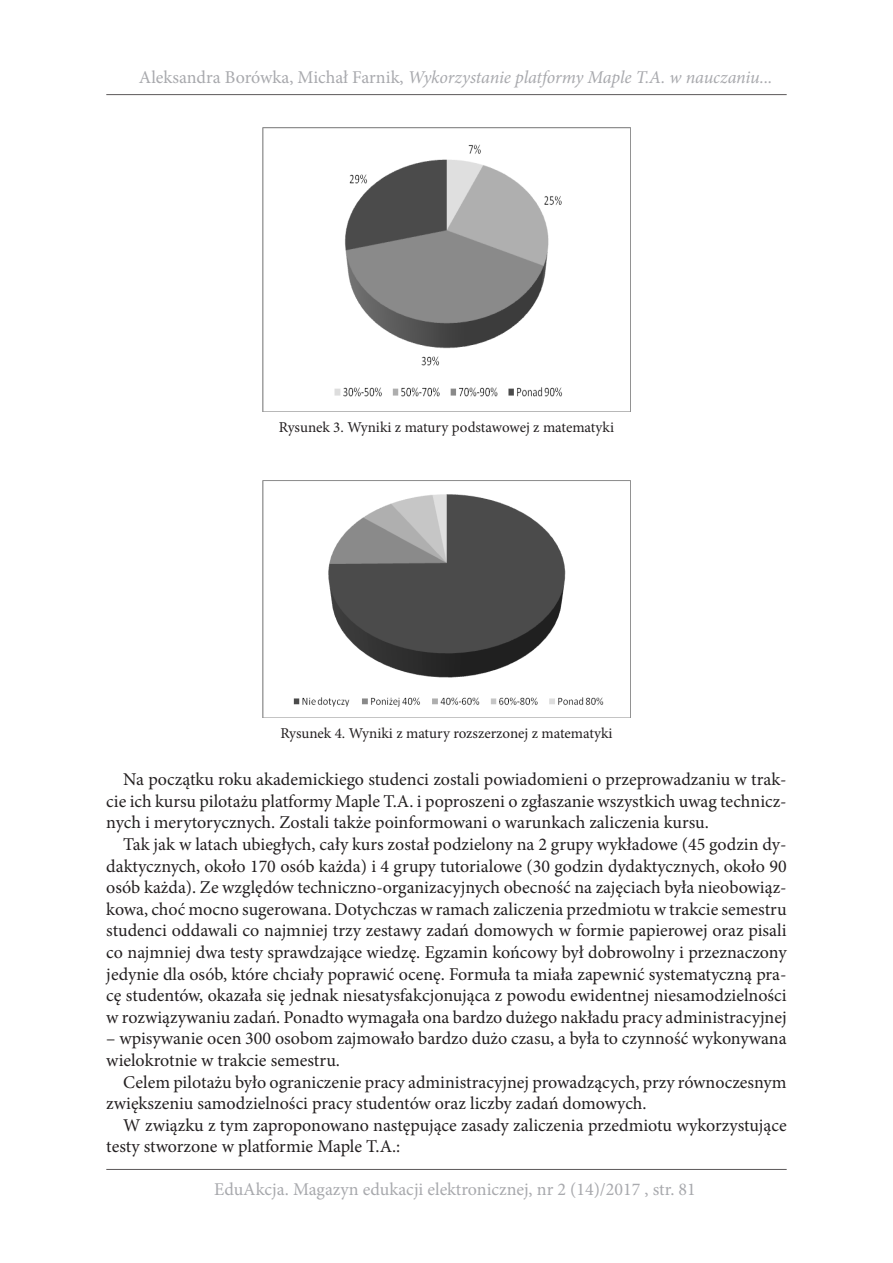
<style>
.page{position:relative;width:893px;height:1263px;background:#fff}
.page>*{position:absolute;margin:0;border:0;box-sizing:border-box;transform-origin:0 0}
.Tekst_główny{font:18px/21.6px "Minion Pro";color:#231f20}
.t1{font:italic 18px "Minion Pro";letter-spacing:-.01em;color:#a8a9ad}
.t2{font:18px "Minion Pro";color:#a8a9ad}
.Podpis_pod_rysunkiem{font:15px "Minion Pro";letter-spacing:-.005em;color:#231f20}
.s1{font-style:normal}
</style>
<div class="page">
<hr style="left:106px;top:1169px;width:681px;height:1px;background:#231f20">
<hr style="left:106px;top:94px;width:681px;height:1px;background:#231f20">
<img style="left:262px;top:128px;width:369px;height:283px">
<img style="left:262px;top:481px;width:369px;height:236px">
<p class="t1" style="left:139px;top:65px;width:635px"><span class="s1">Aleksandra Borówka, Michał Farnik,</span> Wykorzystanie platformy Maple T.A. w nauczaniu...</p>
<p class="Podpis_pod_rysunkiem" style="left:279px;top:417px;width:337px">Rysunek 3. Wyniki z matury podstawowej z matematyki</p>
<p class="Podpis_pod_rysunkiem" style="left:280px;top:723px;width:334px">Rysunek 4. Wyniki z matury rozszerzonej z matematyki</p>
<p class="Tekst_główny" style="left:106px;top:769px;width:682px;text-align:justify;text-indent:17px">Na początku roku akademickiego studenci zostali powiadomieni o przeprowadzaniu w trak&shy;cie ich kursu pilotażu platformy Maple T.A. i poproszeni o zgłaszanie wszystkich uwag technicz&shy;nych i merytorycznych. Zostali także poinformowani o warunkach zaliczenia kursu.</p>
<p class="Tekst_główny" style="left:106px;top:833px;width:682px;text-align:justify;text-indent:17px">Tak jak w latach ubiegłych, cały kurs został podzielony na 2 grupy wykładowe (45 godzin dy&shy;daktycznych, około 170 osób każda) i 4 grupy tutorialowe (30 godzin dydaktycznych, około 90 osób każda). Ze względów techniczno-organizacyjnych obecność na zajęciach była nieobowiąz&shy;kowa, choć mocno sugerowana. Dotychczas w ramach zaliczenia przedmiotu w trakcie semestru studenci oddawali co najmniej trzy zestawy zadań domowych w formie papierowej oraz pisali co najmniej dwa testy sprawdzające wiedzę. Egzamin końcowy był dobrowolny i przeznaczony jedynie dla osób, które chciały poprawić ocenę. Formuła ta miała zapewnić systematyczną pra&shy;cę studentów, okazała się jednak niesatysfakcjonująca z powodu ewidentnej niesamodzielności w rozwiązywaniu zadań. Ponadto wymagała ona bardzo dużego nakładu pracy administracyjnej</p>
<p class="Tekst_główny" style="left:106px;top:1028px;width:682px">– wpisywanie ocen 300 osobom zajmowało bardzo dużo czasu, a była to czynność wykonywana wielokrotnie w trakcie semestru.</p>
<p class="Tekst_główny" style="left:106px;top:1071px;width:682px;text-indent:17px">Celem pilotażu było ograniczenie pracy administracyjnej prowadzących, przy równoczesnym zwiększeniu samodzielności pracy studentów oraz liczby zadań domowych.</p>
<p class="Tekst_główny" style="left:106px;top:1114px;width:682px;text-indent:17px">W związku z tym zaproponowano następujące zasady zaliczenia przedmiotu wykorzystujące testy stworzone w platformie Maple T.A.:</p>
<p class="t2" style="left:214px;top:1177px;width:483px">EduAkcja. Magazyn edukacji elektronicznej, nr 2 (14)/2017 , str. 81</p>
</div>
